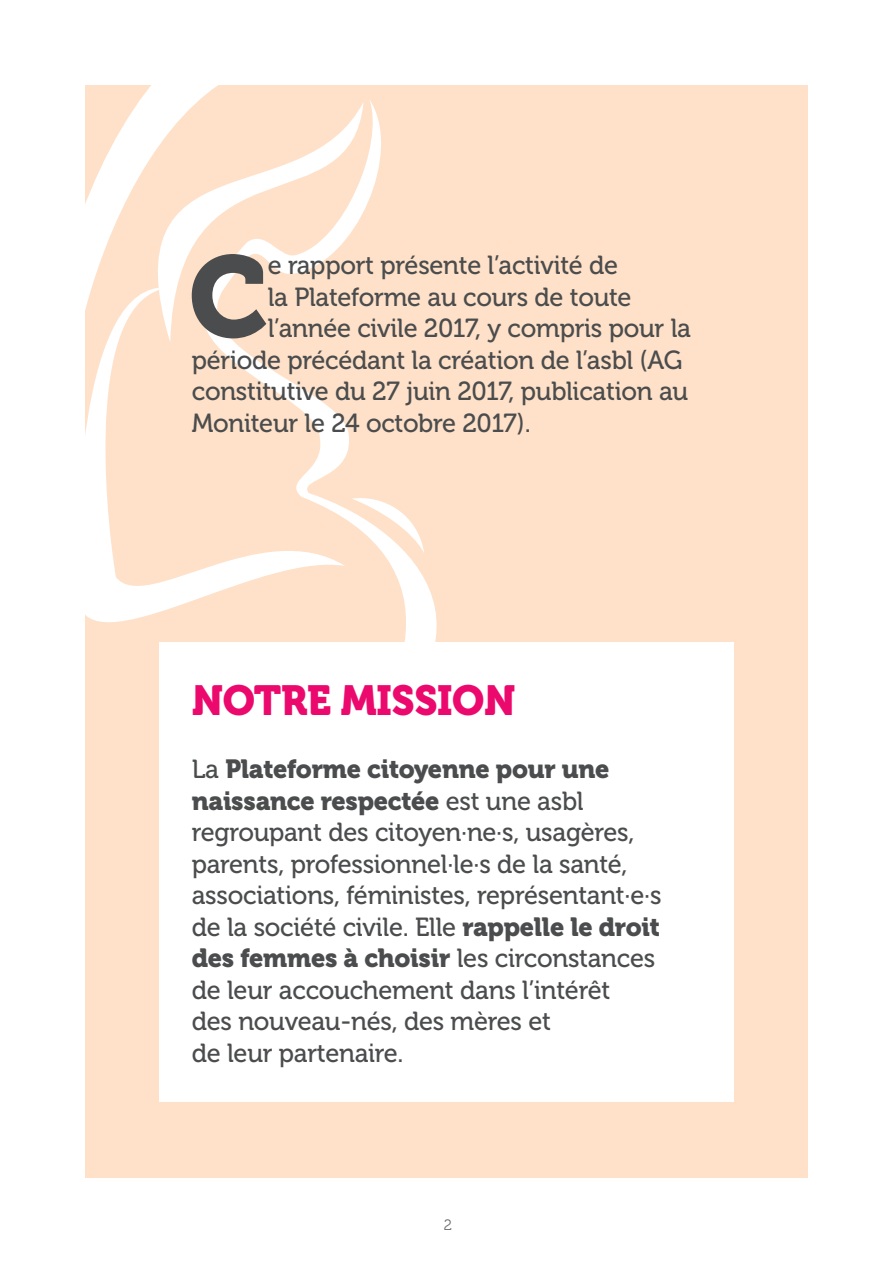
<style>
.page{position:relative;width:893px;height:1263px;background:#fff}
.page>*{position:absolute;margin:0;border:0;box-sizing:border-box;transform-origin:0 0}
.t1{font:114.15px "Museo 900";color:#4b4c4d}
.t2{font:41.7px "Museo 900";letter-spacing:-.01em;color:#ec096d}
.t3{font:26.1px/31.5px "Museo 500";letter-spacing:-.01em;color:#4b4c4d}
.t4{font:26.1px/31.5px "Museo 900";letter-spacing:-.01em;color:#4b4c4d}
.t5{font:15px "Museo 300";color:#6c6d70}
.s1{font-family:"Museo 500"}
.s2{font-family:"Museo 900"}
</style>
<div class="page">
<div style="left:85px;top:85px;width:723px;height:1093px;background:#fee1c8"></div>
<svg style="left:345px;top:100px;width:92px;height:542px"></svg>
<svg style="left:85px;top:85px;width:284px;height:367px"></svg>
<svg style="left:85px;top:278px;width:260px;height:345px"></svg>
<svg style="left:352px;top:494px;width:72px;height:59px"></svg>
<svg style="left:107px;top:102px;width:256px;height:240px"></svg>
<div style="left:159px;top:642px;width:575px;height:459px;background:#fff"></div>
<h1 class="t1" style="left:189px;top:232px;width:81px">C</h1>
<p class="t3" style="left:268px;top:250px;width:352px">e rapport présente l’activité de</p>
<p class="t3" style="left:268px;top:281px;width:365px">la Plateforme au cours de toute</p>
<p class="t3" style="left:268px;top:313px;width:425px">l’année civile 2017, y compris pour la</p>
<p class="t3" style="left:192px;top:344px;width:492px">période précédant la création de l’asbl (AG</p>
<p class="t3" style="left:192px;top:376px;width:498px">constitutive du 27 juin 2017, publication au</p>
<p class="t3" style="left:192px;top:407px;width:341px">Moniteur le 24 octobre 2017).</p>
<h2 class="t2" style="left:192px;top:677px;width:325px">NOTRE MISSION</h2>
<p class="t4" style="left:192px;top:753px;width:419px"><span class="s1">La</span> Plateforme citoyenne pour une naissance respectée <span class="s1">est une asbl</span></p>
<p class="t3" style="left:192px;top:817px;width:471px">regroupant des citoyen·ne·s, usagères, parents, professionnel·le·s de la santé, associations, féministes, représentant·e·s de la société civile. Elle <span class="s2">rappelle le droit</span></p>
<p class="t4" style="left:192px;top:942px;width:465px">des femmes à choisir <span class="s1">les circonstances</span></p>
<p class="t3" style="left:192px;top:974px;width:420px">de leur accouchement dans l’intérêt des nouveau-nés, des mères et<br>de leur partenaire.</p>
<p class="t5" style="left:444px;top:1216px;width:10px">2</p>
</div>
